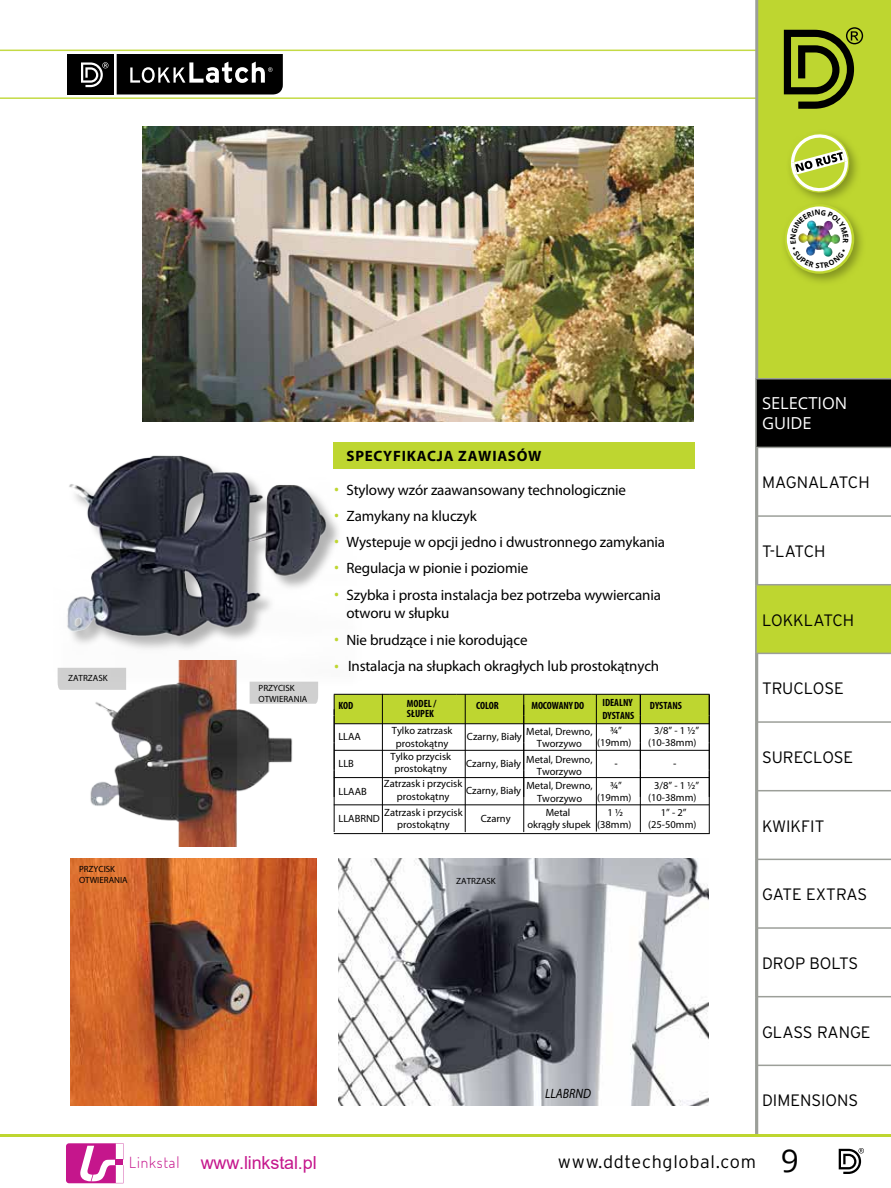
<style>
.page{position:relative;width:891px;height:1188px;background:#fff}
.page>*{position:absolute;margin:0;border:0;box-sizing:border-box;transform-origin:0 0}
.t1{font:18px "Arial";letter-spacing:-.01em;color:#c5168c}
.t2{font:300 18px "Interstate";letter-spacing:.04em;color:#000}
.t3{font:300 16.5px "Interstate";color:#000}
.t4{font:16.5px/19.8px "Open Sans";color:#fff}
.t5{font:15px/18px "Myriad Pro";letter-spacing:-.01em;color:#000}
.t6{font:700 15px "Myriad Pro";letter-spacing:.05em;color:#000}
.t7{font:15px "Open Sans";color:#bed630}
.t8{font:italic 13.5px "Myriad Pro";color:#000;scale:.9 1}
.t9{font:10.5px/12.6px "Myriad Pro";color:#000;text-align:center}
.t10{font:700 condensed 10.5px/9.6px "Myriad Pro";color:#000}
.t11{font:10.5px "Open Sans";color:#000}
.t12{font:9px/10.8px "Myriad Pro";color:#000}
.s1{font-family:"Open Sans";color:#bed630}
.s2{font-family:"Dosis";font-weight:300;font-size:15.45px}
.s3{font-family:"Open Sans";font-weight:400;font-size:31.5px}
</style>
<div class="page">
<svg style="left:0;top:50px;width:755px;height:49px"></svg>
<svg style="left:117px;top:54px;width:166px;height:40px;background:#252525"></svg>
<div style="left:68px;top:54px;width:46px;height:40px;background:#000"></div>
<svg style="left:81px;top:62px;width:27px;height:25px"></svg>
<img style="left:70px;top:859px;width:247px;height:247px">
<img style="left:338px;top:859px;width:370px;height:247px">
<img style="left:142px;top:126px;width:551px;height:296px">
<img style="left:57px;top:418px;width:290px;height:254px">
<div style="left:334px;top:442px;width:361px;height:27px;background:#bed630"></div>
<svg style="left:334px;top:694px;width:376px;height:103px"></svg>
<hr style="left:334px;top:804px;width:375px;height:1px;background:#000">
<hr style="left:334px;top:709px;width:1px;height:123px;background:#000">
<hr style="left:382px;top:694px;width:1px;height:138px;background:#000">
<hr style="left:465px;top:694px;width:1px;height:138px;background:#000">
<hr style="left:523px;top:705px;width:1px;height:127px;background:#000">
<hr style="left:596px;top:695px;width:1px;height:137px;background:#000">
<hr style="left:640px;top:694px;width:1px;height:138px;background:#000">
<hr style="left:709px;top:695px;width:1px;height:139px;background:#000">
<hr style="left:334px;top:833px;width:376px;height:1px;background:#000">
<img style="left:60px;top:660px;width:264px;height:187px">
<svg style="left:0;top:1134px;width:891px;height:50px"></svg>
<svg style="left:839px;top:1148px;width:25px;height:26px"></svg>
<div style="left:758px;top:0;width:133px;height:379px;background:#bed630"></div>
<hr style="left:755px;top:0;width:3px;height:1134px;background:#9c9f99">
<svg style="left:784px;top:27px;width:79px;height:82px"></svg>
<div style="left:756px;top:379px;width:135px;height:68px;background:#000"></div>
<div style="left:756px;top:585px;width:135px;height:68px;background:#bed630"></div>
<hr style="left:755px;top:378px;width:136px;height:2px;background:#9c9f99">
<hr style="left:755px;top:380px;width:2px;height:67px;background:#9c9f99">
<hr style="left:755px;top:447px;width:136px;height:1px;background:#9c9f99">
<hr style="left:755px;top:515px;width:136px;height:2px;background:#9c9f99">
<hr style="left:755px;top:584px;width:136px;height:1px;background:#9c9f99">
<hr style="left:755px;top:585px;width:2px;height:68px;background:#9c9f99">
<hr style="left:755px;top:653px;width:136px;height:1px;background:#9c9f99">
<hr style="left:755px;top:721px;width:136px;height:2px;background:#9c9f99">
<hr style="left:755px;top:790px;width:136px;height:1px;background:#9c9f99">
<hr style="left:755px;top:859px;width:136px;height:1px;background:#9c9f99">
<hr style="left:755px;top:927px;width:136px;height:2px;background:#9c9f99">
<hr style="left:755px;top:996px;width:136px;height:1px;background:#9c9f99">
<hr style="left:755px;top:1065px;width:136px;height:1px;background:#9c9f99">
<svg style="left:810px;top:151px;width:48px;height:49px"></svg>
<svg style="left:790px;top:134px;width:63px;height:63px"></svg>
<svg style="left:784px;top:200px;width:78px;height:82px"></svg>
<svg style="left:785px;top:204px;width:69px;height:70px"></svg>
<svg style="left:250px;top:682px;width:68px;height:22px"></svg>
<svg style="left:58px;top:668px;width:68px;height:22px"></svg>
<hr style="left:334px;top:723px;width:375px;height:1px;background:#000">
<svg style="left:66px;top:1143px;width:57px;height:40px"></svg>
<img style="left:787px;top:206px;width:65px;height:65px">
<p class="t12" style="left:68px;top:673px;width:41px">ZATRZASK</p>
<p class="t12" style="left:259px;top:682px;width:50px">PRZYCISK<br>OTWIERANIA</p>
<h3 class="t6" style="left:347px;top:446px;width:197px">SPECYFIKACJA ZAWIASÓW</h3>
<h3 class="t5" style="left:334px;top:480px;width:294px"><span class="s1">•</span> Stylowy wzór zaawansowany technologicznie</h3>
<h3 class="t5" style="left:334px;top:507px;width:145px"><span class="s1">•</span> Zamykany na kluczyk</h3>
<h3 class="t5" style="left:334px;top:533px;width:333px"><span class="s1">•</span> Wystepuje w opcji jedno i dwustronnego zamykania</h3>
<h3 class="t5" style="left:334px;top:559px;width:196px"><span class="s1">•</span> Regulacja w pionie i poziomie</h3>
<h3 class="t5" style="left:347px;top:585px;width:316px;text-indent:-13px"><span class="s1">•</span> Szybka i prosta instalacja bez potrzeba wywiercania otworu w słupku</h3>
<h3 class="t5" style="left:334px;top:631px;width:195px"><span class="s1">•</span> Nie brudzące i nie korodujące</h3>
<h3 class="t7" style="left:334px;top:656px;width:7px">•</h3>
<h3 class="t5" style="left:348px;top:657px;width:313px">Instalacja na słupkach okragłych lub prostokątnych</h3>
<p class="t10" style="left:338px;top:701px;width:16px">KOD</p>
<p class="t10" style="left:407px;top:698px;width:31px">MODEL /<br>SŁUPEK</p>
<p class="t10" style="left:476px;top:701px;width:24px">COLOR</p>
<p class="t10" style="left:531px;top:700px;width:54px">MOCOWANY DO</p>
<p class="t10" style="left:602px;top:696px;width:34px;line-height:12.6px">IDEALNY<br>DYSTANS</p>
<p class="t10" style="left:650px;top:701px;width:34px">DYSTANS</p>
<p class="t9" style="left:338px;top:730px;width:24px">LLAA</p>
<p class="t9" style="left:392px;top:724px;width:62px">Tylko zatrzask prostokątny</p>
<p class="t9" style="left:467px;top:730px;width:56px">Czarny, Biały</p>
<p class="t9" style="left:526px;top:725px;width:68px">Metal, Drewno,<br>Tworzywo</p>
<p class="t9" style="left:597px;top:724px;width:36px;line-height:12px">¾” (19mm)</p>
<p class="t9" style="left:648px;top:724px;width:52px;line-height:12px">3/8” - 1 ½” (10-38mm)</p>
<p class="t9" style="left:338px;top:757px;width:17px">LLB</p>
<p class="t9" style="left:390px;top:750px;width:62px">Tylko przycisk prostokątny</p>
<p class="t9" style="left:466px;top:757px;width:56px">Czarny, Biały</p>
<p class="t11" style="left:614px;top:756px;width:5px">-</p>
<p class="t11" style="left:673px;top:756px;width:5px">-</p>
<p class="t9" style="left:338px;top:785px;width:30px">LLAAB</p>
<p class="t9" style="left:384px;top:777px;width:80px">Zatrzask i przycisk prostokątny</p>
<p class="t9" style="left:466px;top:784px;width:56px">Czarny, Biały</p>
<p class="t9" style="left:597px;top:779px;width:36px;line-height:12px">¾” (19mm)</p>
<p class="t9" style="left:648px;top:779px;width:52px;line-height:12px">3/8” - 1 ½” (10-38mm)</p>
<p class="t9" style="left:338px;top:812px;width:43px">LLABRND</p>
<p class="t9" style="left:384px;top:806px;width:80px">Zatrzask i przycisk prostokątny</p>
<p class="t9" style="left:481px;top:812px;width:31px">Czarny</p>
<p class="t9" style="left:527px;top:806px;width:65px">Metal<br>okrągły słupek</p>
<p class="t9" style="left:597px;top:806px;width:36px;line-height:12px">1 ½ (38mm)</p>
<p class="t9" style="left:648px;top:806px;width:50px;line-height:12px">1” - 2” (25-50mm)</p>
<p class="t9" style="left:526px;top:753px;width:68px">Metal, Drewno,<br>Tworzywo</p>
<p class="t9" style="left:526px;top:779px;width:68px">Metal, Drewno,<br>Tworzywo</p>
<p class="t12" style="left:79px;top:864px;width:50px">PRZYCISK<br>OTWIERANIA</p>
<p class="t12" style="left:456px;top:875px;width:41px">ZATRZASK</p>
<p class="t8" style="left:545px;top:1085px;width:52px">LLABRND</p>
<h2 class="t4" style="left:762px;top:393px;width:87px">SELECTION<br>GUIDE</h2>
<h2 class="t3" style="left:762px;top:473px;width:109px">MAGNALATCH</h2>
<h2 class="t3" style="left:762px;top:541px;width:65px">T-LATCH</h2>
<h2 class="t3" style="left:762px;top:610px;width:94px">LOKKLATCH</h2>
<h2 class="t3" style="left:762px;top:678px;width:83px">TRUCLOSE</h2>
<h2 class="t3" style="left:762px;top:747px;width:93px">SURECLOSE</h2>
<h2 class="t3" style="left:762px;top:816px;width:64px">KWIKFIT</h2>
<h2 class="t3" style="left:762px;top:884px;width:107px">GATE EXTRAS</h2>
<h2 class="t3" style="left:762px;top:953px;width:98px">DROP BOLTS</h2>
<h2 class="t3" style="left:762px;top:1022px;width:110px">GLASS RANGE</h2>
<h2 class="t3" style="left:762px;top:1090px;width:98px">DIMENSIONS</h2>
<h1 class="t1" style="left:129px;top:1150px;width:189px"><span class="s2">Linkstal</span> www.linkstal.pl</h1>
<h1 class="t2" style="left:558px;top:1151px;width:242px">www.ddtechglobal.com <span class="s3">9</span></h1>
</div>
